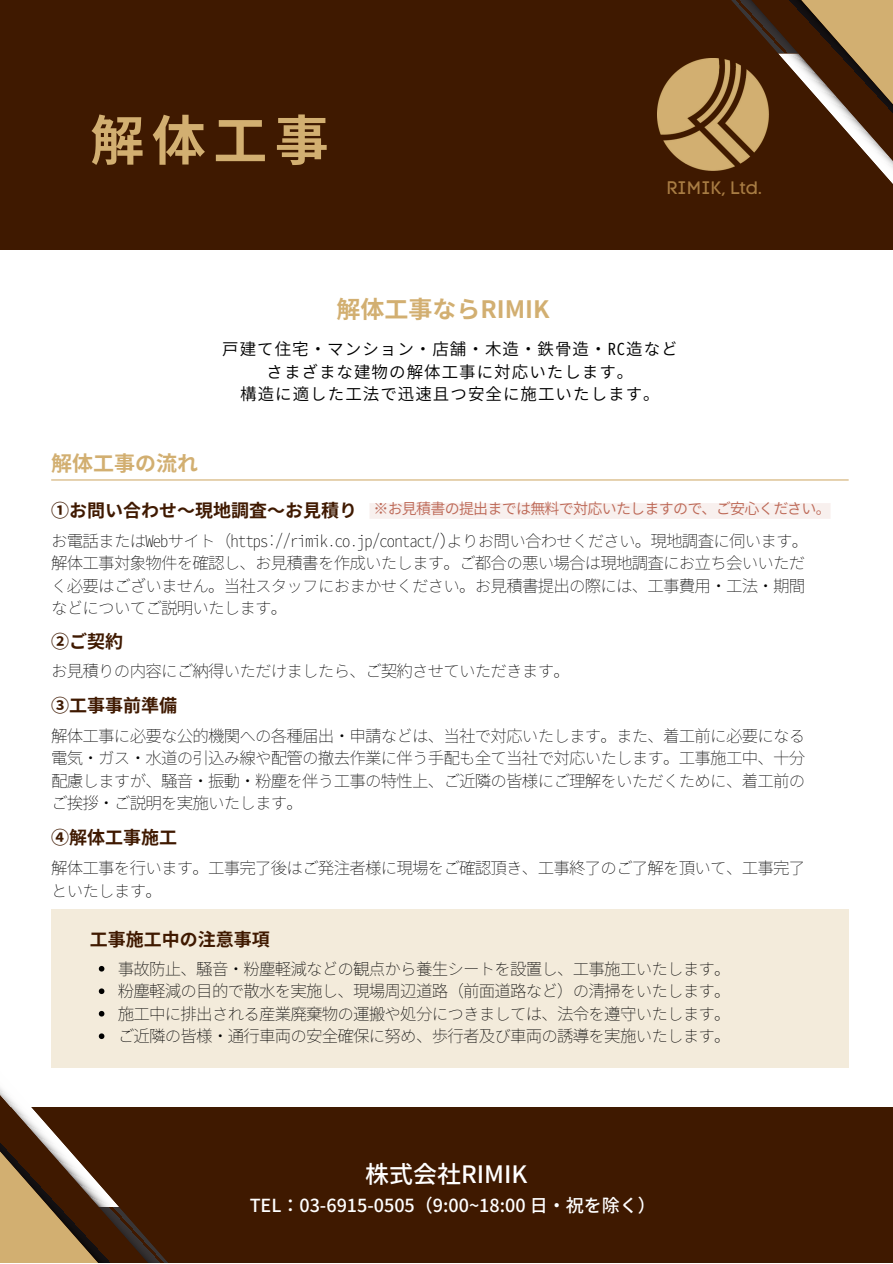
<style>
.page{position:relative;width:893px;height:1264px;background:#fff}
.page>*{position:absolute;margin:0;border:0;box-sizing:border-box;transform-origin:0 0}
.t1{font:700 54px "Noto Sans JP";color:#d2af71}
.t2{font:700 24px "Noto Sans JP";color:#d2af71}
.t3{font:500 24px "Noto Sans JP";color:#fff}
.t4{font:700 21px "Noto Sans JP";color:#d2af71}
.t5{font:700 18px "Noto Sans JP";color:#3f1900}
.t6{font:500 18px "Noto Sans JP";color:#fff}
.t7{font:18px "Code Pro Normal LC";color:#a87c43}
.t8{font:16.5px "Gen Ei Gothic M EL";letter-spacing:-.05em;color:#000}
.t9{font:16.5px "Gen Ei Gothic M SL";letter-spacing:.065em;color:#000}
.t10{font:15px "Gen Ei Gothic M SL";letter-spacing:-.05em;color:#bd6856}
</style>
<div class="page">
<div style="left:0;top:0;width:892px;height:249px;background:#3f1900"></div>
<svg style="left:709px;top:0;width:183px;height:183px"></svg>
<img style="left:657px;top:59px;width:112px;height:111px">
<div style="left:0;top:1107px;width:892px;height:155px;background:#3f1900"></div>
<svg style="left:0;top:1087px;width:167px;height:175px"></svg>
<hr style="left:51px;top:479px;width:797px;height:1px;background:#d2af71">
<div style="left:51px;top:909px;width:797px;height:158px;background:#f3ebdb"></div>
<svg style="left:99px;top:966px;width:5px;height:5px"></svg>
<svg style="left:99px;top:988px;width:5px;height:6px"></svg>
<svg style="left:99px;top:1010px;width:5px;height:6px"></svg>
<svg style="left:99px;top:1033px;width:5px;height:6px"></svg>
<div style="left:369px;top:503px;width:461px;height:16px;background:#f8f0ee"></div>
<p class="t1" style="left:90px;top:97px;width:240px">解体工事</p>
<p class="t7" style="left:666px;top:176px;width:97px">RIMIK, Ltd.</p>
<p class="t4" style="left:51px;top:447px;width:148px">解体工事の流れ</p>
<p class="t2" style="left:336px;top:290px;width:214px">解体工事ならRIMIK</p>
<p class="t9" style="left:222px;top:339px;width:457px">戸建て住宅・マンション・店舗・木造・鉄骨造・RC造など</p>
<p class="t9" style="left:266px;top:361px;width:368px">さまざまな建物の解体工事に対応いたします。</p>
<p class="t9" style="left:240px;top:383px;width:421px">構造に適した工法で迅速且つ安全に施工いたします。</p>
<p class="t5" style="left:51px;top:496px;width:307px">①お問い合わせ〜現地調査〜お見積り</p>
<p class="t10" style="left:373px;top:499px;width:459px">※お見積書の提出までは無料で対応いたしますので、ご安心ください。</p>
<p class="t8" style="left:51px;top:530px;width:758px">お電話またはWebサイト（https://rimik.co.jp/contact/)よりお問い合わせください。現地調査に伺います。</p>
<p class="t8" style="left:51px;top:552px;width:755px">解体工事対象物件を確認し、お見積書を作成いたします。ご都合の悪い場合は現地調査にお立ち会いいただ</p>
<p class="t8" style="left:51px;top:575px;width:755px">く必要はございません。当社スタッフにおまかせください。お見積書提出の際には、工事費用・工法・期間</p>
<p class="t8" style="left:51px;top:597px;width:238px">などについてご説明いたします。</p>
<p class="t5" style="left:51px;top:627px;width:73px">②ご契約</p>
<p class="t8" style="left:51px;top:660px;width:520px">お見積りの内容にご納得いただけましたら、ご契約させていただきます。</p>
<p class="t5" style="left:51px;top:690px;width:127px">③工事事前準備</p>
<p class="t8" style="left:51px;top:725px;width:755px">解体工事に必要な公的機関への各種届出・申請などは、当社で対応いたします。また、着工前に必要になる</p>
<p class="t8" style="left:51px;top:747px;width:755px">電気・ガス・水道の引込み線や配管の撤去作業に伴う手配も全て当社で対応いたします。工事施工中、十分</p>
<p class="t8" style="left:51px;top:770px;width:755px">配慮しますが、騒音・振動・粉塵を伴う工事の特性上、ご近隣の皆様にご理解をいただくために、着工前の</p>
<p class="t8" style="left:51px;top:792px;width:253px">ご挨拶・ご説明を実施いたします。</p>
<p class="t5" style="left:51px;top:823px;width:126px">④解体工事施工</p>
<p class="t8" style="left:51px;top:857px;width:755px">解体工事を行います。工事完了後はご発注者様に現場をご確認頂き、工事終了のご了解を頂いて、工事完了</p>
<p class="t8" style="left:51px;top:880px;width:112px">といたします。</p>
<p class="t5" style="left:90px;top:925px;width:181px">工事施工中の注意事項</p>
<p class="t8" style="left:118px;top:958px;width:614px">事故防止、騒音・粉塵軽減などの観点から養生シートを設置し、工事施工いたします。</p>
<p class="t8" style="left:118px;top:980px;width:614px">粉塵軽減の目的で散水を実施し、現場周辺道路（前面道路など）の清掃をいたします。</p>
<p class="t8" style="left:118px;top:1003px;width:614px">施工中に排出される産業廃棄物の運搬や処分につきましては、法令を遵守いたします。</p>
<p class="t8" style="left:118px;top:1025px;width:614px">ご近隣の皆様・通行車両の安全確保に努め、歩行者及び車両の誘導を実施いたします。</p>
<p class="t3" style="left:365px;top:1154px;width:164px">株式会社RIMIK</p>
<p class="t6" style="left:250px;top:1190px;width:407px">TEL：03-6915-0505（9:00~18:00 日・祝を除く）</p>
</div>
